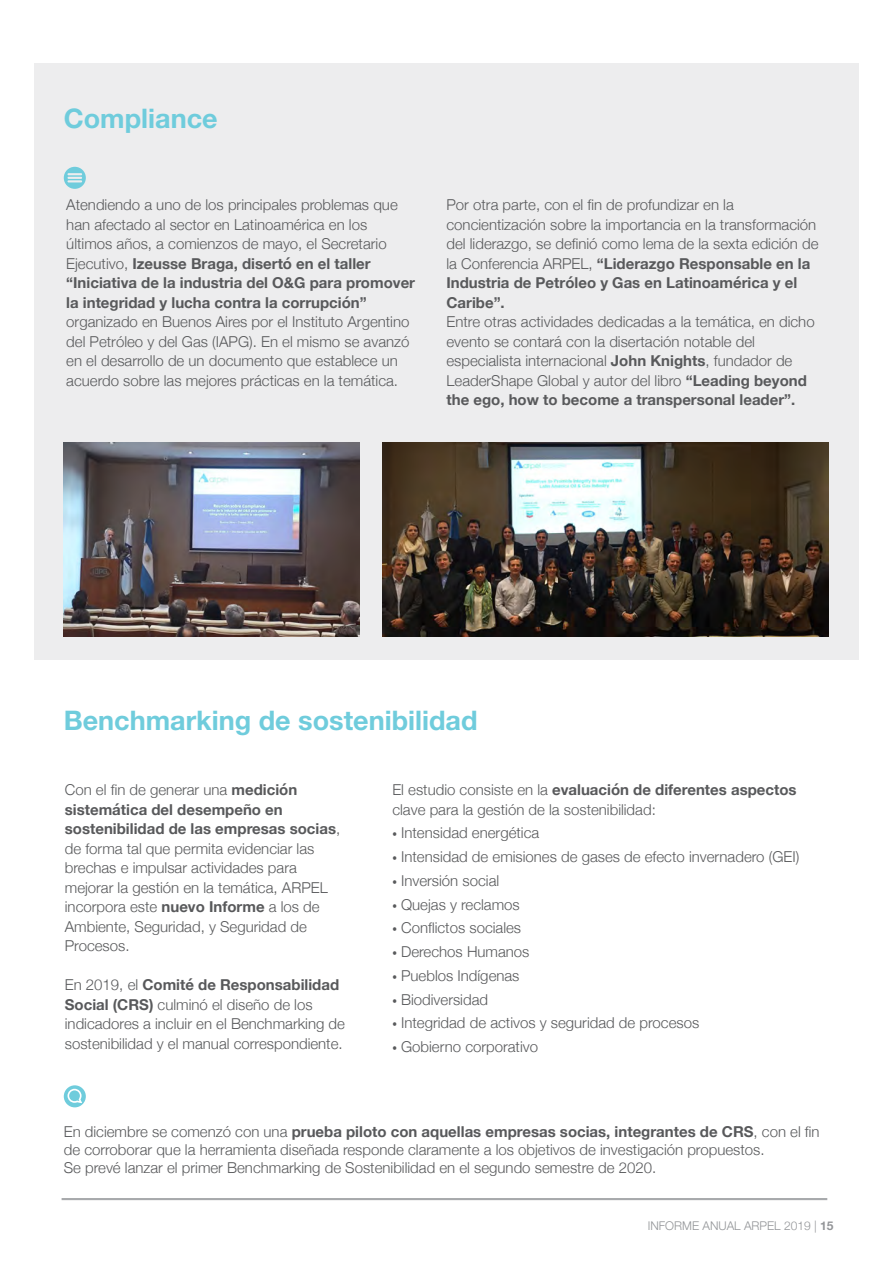
<style>
.page{position:relative;width:893px;height:1263px;background:#fff}
.page>*{position:absolute;margin:0;border:0;box-sizing:border-box;transform-origin:0 0}
.t1{font:700 27px "Helvetica Neue LT Std";color:#6fccdc}
.t2{font:300 15px/19.5px "Helvetica Neue";color:#58595b}
.t3{font:300 12px "Helvetica Neue";color:#939598}
.s1{font-weight:700}
.s2{font-family:"Source Sans Pro";font-weight:400}
</style>
<div class="page">
<div style="left:34px;top:64px;width:825px;height:596px;background:#ededee"></div>
<hr style="left:62px;top:1198px;width:765px;height:2px;background:#a7a9ac">
<svg style="left:64px;top:1085px;width:22px;height:22px"></svg>
<svg style="left:64px;top:167px;width:22px;height:22px"></svg>
<img style="left:383px;top:442px;width:446px;height:194px">
<img style="left:64px;top:442px;width:295px;height:194px">
<p class="t1" style="left:64px;top:102px;width:155px">Compliance</p>
<p class="t2" style="left:66px;top:194px;width:350px">Atendiendo a uno de los principales problemas que han afectado al sector en Latinoamérica en los últimos años, a comienzos de mayo, el Secretario Ejecutivo, <span class="s1">Izeusse Braga, disertó en el taller “Iniciativa de la industria del O&amp;G para promover la integridad y lucha contra la corrupción” </span>organizado en Buenos Aires por el Instituto Argentino del Petróleo y del Gas (IAPG). En el mismo se avanzó en el desarrollo de un documento que establece un acuerdo sobre las mejores prácticas en la temática.</p>
<p class="t2" style="left:446px;top:194px;width:374px">Por otra parte, con el fin de profundizar en la concientización sobre la importancia en la transformación del liderazgo, se definió como lema de la sexta edición de la Conferencia ARPEL, <span class="s1">“Liderazgo Responsable en la Industria de Petróleo y Gas en Latinoamérica y el Caribe”.<br></span>Entre otras actividades dedicadas a la temática, en dicho evento se contará con la disertación notable del especialista internacional <span class="s1">John Knights</span>, fundador de LeaderShape Global y autor del libro <span class="s1">“Leading beyond the ego, how to become a transpersonal leader”.</span></p>
<p class="t1" style="left:64px;top:703px;width:415px">Benchmarking de sostenibilidad</p>
<p class="t2" style="left:65px;top:779px;width:277px">Con el fin de generar una <span class="s1">medición sistemática del desempeño en sostenibilidad de las empresas socias</span>, de forma tal que permita evidenciar las brechas e impulsar actividades para mejorar la gestión en la temática, ARPEL incorpora este <span class="s1">nuevo Informe</span> a los de Ambiente, Seguridad, y Seguridad de Procesos.</p>
<p class="t2" style="left:65px;top:974px;width:282px">En 2019, el <span class="s1">Comité de Responsabilidad Social (CRS)</span> culminó el diseño de los indicadores a incluir en el Benchmarking de sostenibilidad y el manual correspondiente.</p>
<p class="t2" style="left:392px;top:779px;width:406px">El estudio consiste en la <span class="s1">evaluación de diferentes aspectos </span>clave para la gestión de la sostenibilidad:</p>
<p class="t2" style="left:392px;top:822px;width:148px"><span class="s2">•</span> Intensidad energética</p>
<p class="t2" style="left:392px;top:846px;width:408px"><span class="s2">•</span> Intensidad de emisiones de gases de efecto invernadero (GEI)</p>
<p class="t2" style="left:392px;top:870px;width:108px"><span class="s2">•</span> Inversión social</p>
<p class="t2" style="left:392px;top:893px;width:129px"><span class="s2">•</span> Quejas y reclamos</p>
<p class="t2" style="left:392px;top:917px;width:130px"><span class="s2">•</span> Conflictos sociales</p>
<p class="t2" style="left:392px;top:941px;width:139px"><span class="s2">•</span> Derechos Humanos</p>
<p class="t2" style="left:392px;top:965px;width:129px"><span class="s2">•</span> Pueblos Indígenas</p>
<p class="t2" style="left:392px;top:988px;width:97px"><span class="s2">•</span> Biodiversidad</p>
<p class="t2" style="left:392px;top:1012px;width:308px"><span class="s2">•</span> Integridad de activos y seguridad de procesos</p>
<p class="t2" style="left:392px;top:1036px;width:147px"><span class="s2">•</span> Gobierno corporativo</p>
<p class="t2" style="left:64px;top:1122px;width:757px;line-height:18px">En diciembre se comenzó con una <span class="s1">prueba piloto con aquellas empresas socias, integrantes de CRS</span>, con el fin de corroborar que la herramienta diseñada responde claramente a los objetivos de investigación propuestos.<br>Se prevé lanzar el primer Benchmarking de Sostenibilidad en el segundo semestre de 2020.</p>
<p class="t3" style="left:648px;top:1216px;width:187px">INFORME ANUAL ARPEL 2019 | <span class="s1">15</span></p>
</div>
